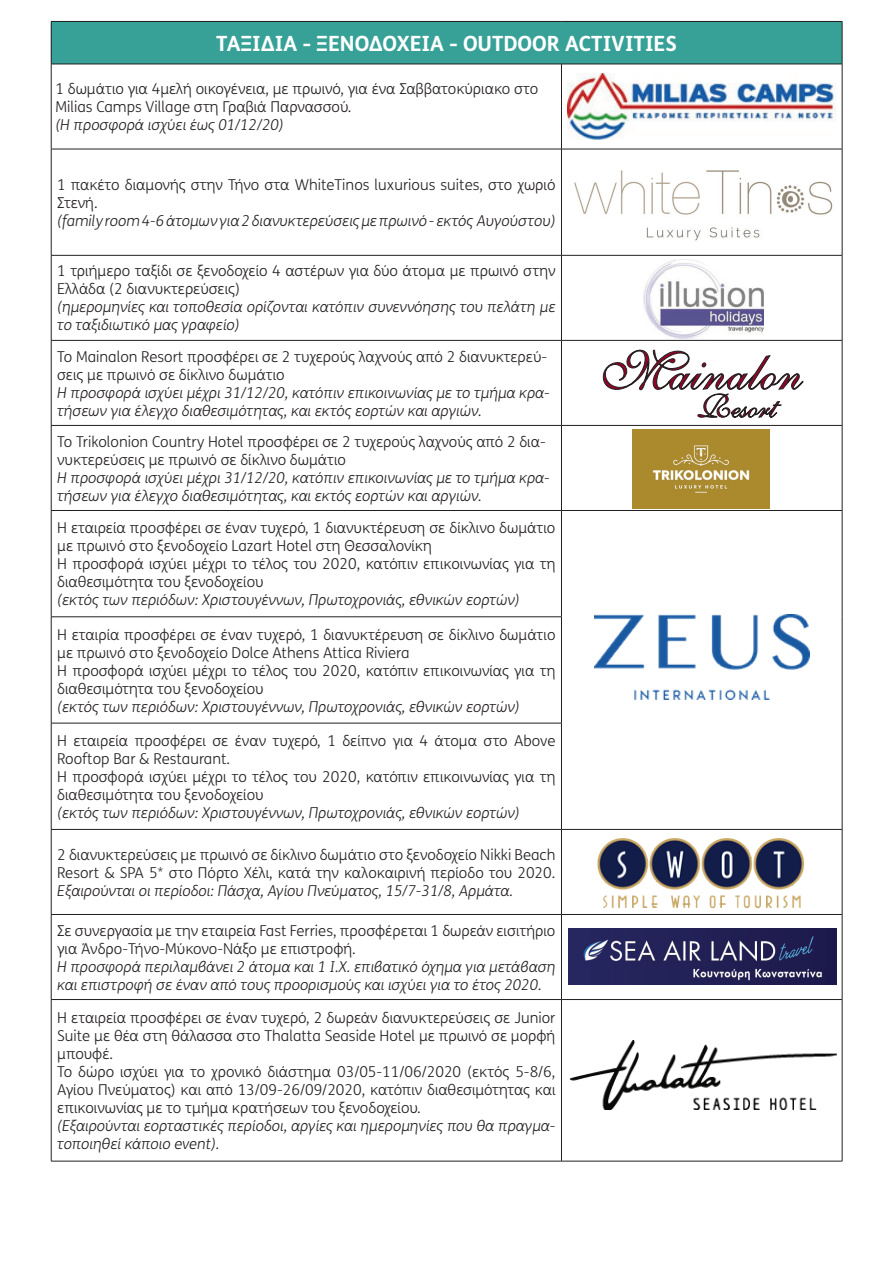
<style>
.page{position:relative;width:893px;height:1263px;background:#fff}
.page>*{position:absolute;margin:0;border:0;box-sizing:border-box;transform-origin:0 0}
.t1{font:700 21px "FS Me Pro";color:#fff}
.t2{font:300 15px/18px "FS Me Pro";color:#231f20}
.t3{font:italic 300 15px/18px "FS Me Pro";color:#231f20}
</style>
<div class="page">
<div style="left:51px;top:21px;width:791px;height:43px;background:#37a198"></div>
<hr style="left:51px;top:21px;width:510px;height:1px;background:#231f20">
<hr style="left:51px;top:22px;width:1px;height:42px;background:#231f20">
<hr style="left:561px;top:21px;width:281px;height:1px;background:#231f20">
<hr style="left:842px;top:22px;width:1px;height:42px;background:#231f20">
<hr style="left:51px;top:64px;width:510px;height:1px;background:#231f20">
<hr style="left:51px;top:64px;width:1px;height:85px;background:#231f20">
<hr style="left:561px;top:64px;width:281px;height:1px;background:#231f20">
<hr style="left:561px;top:64px;width:1px;height:85px;background:#231f20">
<hr style="left:842px;top:64px;width:1px;height:85px;background:#231f20">
<hr style="left:51px;top:149px;width:510px;height:1px;background:#231f20">
<hr style="left:51px;top:149px;width:1px;height:106px;background:#231f20">
<hr style="left:561px;top:149px;width:281px;height:1px;background:#231f20">
<hr style="left:561px;top:149px;width:1px;height:106px;background:#231f20">
<hr style="left:842px;top:149px;width:1px;height:106px;background:#231f20">
<hr style="left:51px;top:255px;width:510px;height:1px;background:#231f20">
<hr style="left:51px;top:255px;width:1px;height:85px;background:#231f20">
<hr style="left:561px;top:255px;width:281px;height:1px;background:#231f20">
<hr style="left:561px;top:255px;width:1px;height:85px;background:#231f20">
<hr style="left:842px;top:255px;width:1px;height:85px;background:#231f20">
<hr style="left:51px;top:340px;width:510px;height:1px;background:#231f20">
<hr style="left:51px;top:341px;width:1px;height:84px;background:#231f20">
<hr style="left:561px;top:340px;width:281px;height:1px;background:#231f20">
<hr style="left:561px;top:341px;width:1px;height:84px;background:#231f20">
<hr style="left:842px;top:341px;width:1px;height:84px;background:#231f20">
<hr style="left:51px;top:425px;width:510px;height:1px;background:#231f20">
<hr style="left:51px;top:426px;width:1px;height:84px;background:#231f20">
<hr style="left:561px;top:425px;width:281px;height:1px;background:#231f20">
<hr style="left:561px;top:426px;width:1px;height:84px;background:#231f20">
<hr style="left:842px;top:426px;width:1px;height:84px;background:#231f20">
<hr style="left:51px;top:510px;width:510px;height:1px;background:#231f20">
<hr style="left:51px;top:511px;width:1px;height:106px;background:#231f20">
<hr style="left:561px;top:510px;width:281px;height:1px;background:#231f20">
<hr style="left:561px;top:511px;width:1px;height:106px;background:#231f20">
<hr style="left:842px;top:511px;width:1px;height:106px;background:#231f20">
<hr style="left:51px;top:616px;width:511px;height:1px;background:#231f20">
<hr style="left:51px;top:617px;width:1px;height:106px;background:#231f20">
<hr style="left:561px;top:617px;width:1px;height:106px;background:#231f20">
<hr style="left:842px;top:617px;width:1px;height:106px;background:#231f20">
<hr style="left:51px;top:723px;width:511px;height:1px;background:#231f20">
<hr style="left:51px;top:723px;width:1px;height:106px;background:#231f20">
<hr style="left:561px;top:723px;width:1px;height:106px;background:#231f20">
<hr style="left:842px;top:723px;width:1px;height:106px;background:#231f20">
<hr style="left:51px;top:829px;width:510px;height:1px;background:#231f20">
<hr style="left:51px;top:830px;width:1px;height:84px;background:#231f20">
<hr style="left:561px;top:829px;width:281px;height:1px;background:#231f20">
<hr style="left:561px;top:830px;width:1px;height:84px;background:#231f20">
<hr style="left:842px;top:830px;width:1px;height:84px;background:#231f20">
<hr style="left:51px;top:914px;width:510px;height:1px;background:#231f20">
<hr style="left:51px;top:915px;width:1px;height:84px;background:#231f20">
<hr style="left:561px;top:914px;width:281px;height:1px;background:#231f20">
<hr style="left:561px;top:915px;width:1px;height:84px;background:#231f20">
<hr style="left:842px;top:915px;width:1px;height:84px;background:#231f20">
<hr style="left:51px;top:999px;width:510px;height:1px;background:#231f20">
<hr style="left:51px;top:1000px;width:1px;height:161px;background:#231f20">
<hr style="left:561px;top:999px;width:281px;height:1px;background:#231f20">
<hr style="left:561px;top:1000px;width:1px;height:161px;background:#231f20">
<hr style="left:842px;top:1000px;width:1px;height:161px;background:#231f20">
<hr style="left:51px;top:1161px;width:510px;height:1px;background:#231f20">
<hr style="left:561px;top:1161px;width:281px;height:1px;background:#231f20">
<img style="left:567px;top:74px;width:269px;height:65px">
<img style="left:643px;top:260px;width:121px;height:78px">
<img style="left:574px;top:170px;width:259px;height:71px">
<img style="left:633px;top:429px;width:136px;height:79px">
<img style="left:597px;top:838px;width:208px;height:71px">
<img style="left:569px;top:928px;width:268px;height:57px">
<svg style="left:603px;top:350px;width:200px;height:67px"></svg>
<img style="left:570px;top:1041px;width:267px;height:69px">
<img style="left:594px;top:614px;width:215px;height:85px">
<h1 class="t1" style="left:216px;top:27px;width:462px">ΤΑΞΙΔΙΑ - ΞΕΝΟΔΟΧΕΙΑ - OUTDOOR ACTIVITIES</h1>
<p class="t2" style="left:55px;top:79px;width:484px">1 δωμάτιο για 4μελή οικογένεια, με πρωινό, για ένα Σαββατοκύριακο στο<br>Milias Camps Village στη Γραβιά Παρνασσού.</p>
<p class="t3" style="left:55px;top:115px;width:230px">(Η προσφορά ισχύει έως 01/12/20)</p>
<p class="t2" style="left:57px;top:175px;width:500px">1 πακέτο διαμονής στην Τήνο στα WhiteTinos luxurious suites, στο χωριό<br>Στενή.</p>
<p class="t3" style="left:57px;top:211px;width:500px">(family room 4-6 άτομων για 2 διανυκτερεύσεις με πρωινό - εκτός Αυγούστου)</p>
<p class="t2" style="left:57px;top:262px;width:500px">1 τριήμερο ταξίδι σε ξενοδοχείο 4 αστέρων για δύο άτομα με πρωινό στην<br>Ελλάδα (2 διανυκτερεύσεις)</p>
<p class="t3" style="left:57px;top:298px;width:500px">(ημερομηνίες και τοποθεσία ορίζονται κατόπιν συνεννόησης του πελάτη με το ταξιδιωτικό μας γραφείο)</p>
<p class="t2" style="left:57px;top:347px;width:491px">Το Mainalon Resort προσφέρει σε 2 τυχερούς λαχνούς από 2 διανυκτερεύ&shy;σεις με πρωινό σε δίκλινο δωμάτιο</p>
<p class="t3" style="left:57px;top:383px;width:494px">Η προσφορά ισχύει μέχρι 31/12/20, κατόπιν επικοινωνίας με το τμήμα κρα&shy;τήσεων για έλεγχο διαθεσιμότητας, και εκτός εορτών και αργιών.</p>
<p class="t2" style="left:57px;top:432px;width:490px">Το Trikolonion Country Hotel προσφέρει σε 2 τυχερούς λαχνούς από 2 δια&shy;νυκτερεύσεις με πρωινό σε δίκλινο δωμάτιο</p>
<p class="t3" style="left:57px;top:468px;width:494px">Η προσφορά ισχύει μέχρι 31/12/20, κατόπιν επικοινωνίας με το τμήμα κρα&shy;τήσεων για έλεγχο διαθεσιμότητας, και εκτός εορτών και αργιών.</p>
<p class="t2" style="left:57px;top:519px;width:500px">Η εταιρεία προσφέρει σε έναν τυχερό, 1 διανυκτέρευση σε δίκλινο δωμάτιο με πρωινό στο ξενοδοχείο Lazart Hotel στη Θεσσαλονίκη<br>Η προσφορά ισχύει μέχρι το τέλος του 2020, κατόπιν επικοινωνίας για τη διαθεσιμότητα του ξενοδοχείου</p>
<p class="t3" style="left:57px;top:591px;width:464px">(εκτός των περιόδων: Χριστουγέννων, Πρωτοχρονιάς, εθνικών εορτών)</p>
<p class="t2" style="left:57px;top:625px;width:500px">Η εταιρία προσφέρει σε έναν τυχερό, 1 διανυκτέρευση σε δίκλινο δωμάτιο με πρωινό στο ξενοδοχείο Dolce Athens Attica Riviera<br>Η προσφορά ισχύει μέχρι το τέλος του 2020, κατόπιν επικοινωνίας για τη διαθεσιμότητα του ξενοδοχείου</p>
<p class="t3" style="left:57px;top:697px;width:464px">(εκτός των περιόδων: Χριστουγέννων, Πρωτοχρονιάς, εθνικών εορτών)</p>
<p class="t2" style="left:57px;top:731px;width:500px">Η εταιρεία προσφέρει σε έναν τυχερό, 1 δείπνο για 4 άτομα στο Above Rooftop Bar &amp; Restaurant.<br>Η προσφορά ισχύει μέχρι το τέλος του 2020, κατόπιν επικοινωνίας για τη διαθεσιμότητα του ξενοδοχείου</p>
<p class="t3" style="left:57px;top:803px;width:464px">(εκτός των περιόδων: Χριστουγέννων, Πρωτοχρονιάς, εθνικών εορτών)</p>
<p class="t2" style="left:57px;top:845px;width:500px">2 διανυκτερεύσεις με πρωινό σε δίκλινο δωμάτιο στο ξενοδοχείο Nikki Beach<br>Resort &amp; SPA 5* στο Πόρτο Χέλι, κατά την καλοκαιρινή περίοδο του 2020.</p>
<p class="t3" style="left:57px;top:881px;width:457px">Εξαιρούνται οι περίοδοι: Πάσχα, Αγίου Πνεύματος, 15/7-31/8, Αρμάτα.</p>
<p class="t2" style="left:57px;top:921px;width:500px">Σε συνεργασία με την εταιρεία Fast Ferries, προσφέρεται 1 δωρεάν εισιτήριο για Άνδρο-Τήνο-Μύκονο-Νάξο με επιστροφή.</p>
<p class="t3" style="left:57px;top:957px;width:500px">Η προσφορά περιλαμβάνει 2 άτομα και 1 Ι.Χ. επιβατικό όχημα για μετάβαση και επιστροφή σε έναν από τους προορισμούς και ισχύει για το έτος 2020.</p>
<p class="t2" style="left:57px;top:1008px;width:500px">Η εταιρεία προσφέρει σε έναν τυχερό, 2 δωρεάν διανυκτερεύσεις σε Junior Suite με θέα στη θάλασσα στο Thalatta Seaside Hotel με πρωινό σε μορφή μπουφέ.<br>Το δώρο ισχύει για το χρονικό διάστημα 03/05-11/06/2020 (εκτός 5-8/6, Αγίου Πνεύματος) και από 13/09-26/09/2020, κατόπιν διαθεσιμότητας και επικοινωνίας με το τμήμα κρατήσεων του ξενοδοχείου.</p>
<p class="t3" style="left:57px;top:1116px;width:500px">(Εξαιρούνται εορταστικές περίοδοι, αργίες και ημερομηνίες που θα πραγμα&shy;τοποιηθεί κάποιο event).</p>
</div>
